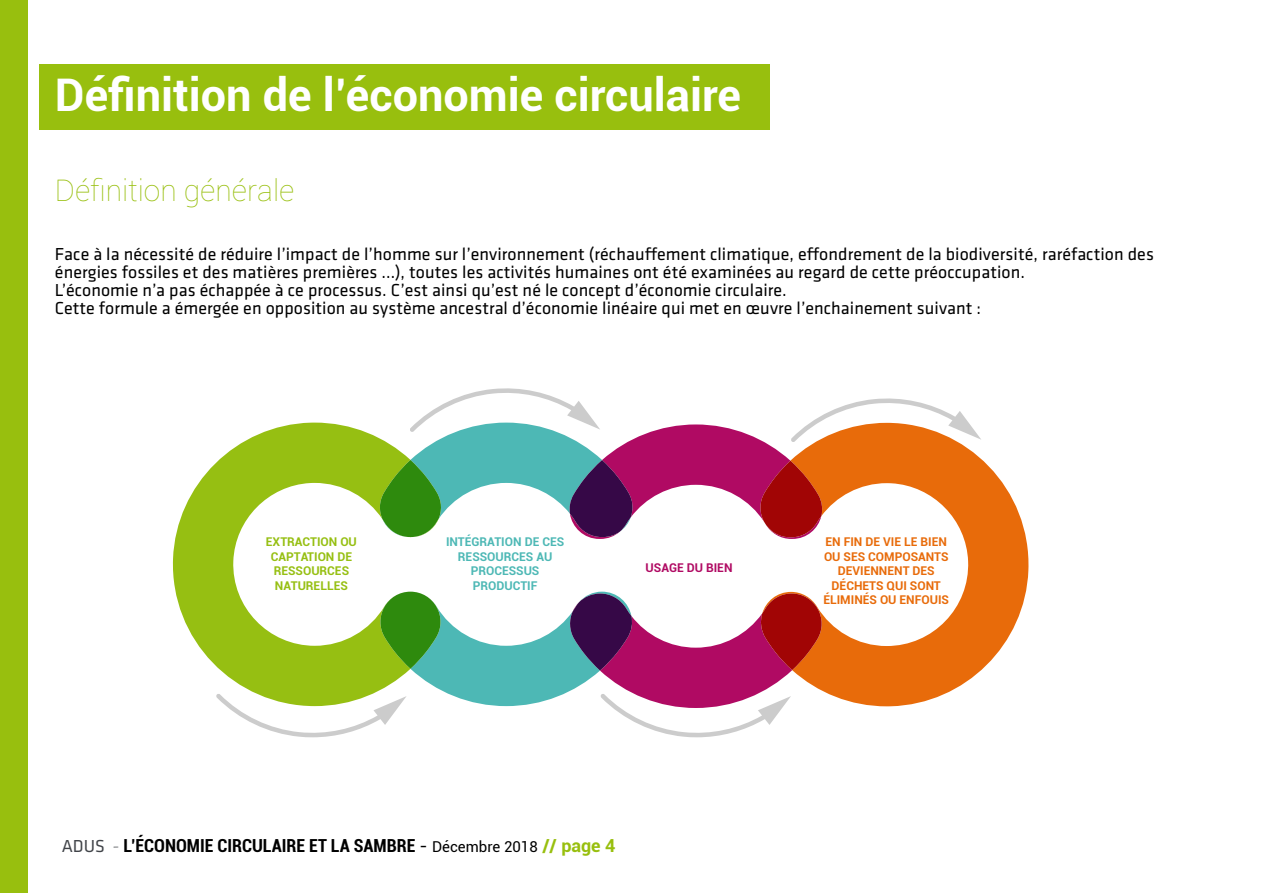
<style>
.page{position:relative;width:1263px;height:893px;background:#fff}
.page>*{position:absolute;margin:0;border:0;box-sizing:border-box;transform-origin:0 0}
.t1{font:700 45px "Roboto";color:#fff}
.t2{font:100 30px "Roboto";color:#98bf0e}
.t3{font:18px/18px "Klavika";letter-spacing:.005em;color:#000}
.t4{font:700 condensed 18px "Roboto";color:#000}
.t5{font:700 12px/14.5px "Roboto";color:#e86b0a;text-align:center}
.t6{font:700 12px/14.5px "Roboto";color:#4db8b5;text-align:center}
.t7{font:700 12px/14.5px "Roboto";color:#96bf12;text-align:center}
.t8{font:700 12px "Roboto";color:#b00a63}
.s1{font-family:"Klavika";font-weight:400;font-stretch:normal;color:#414449}
.s2{font-family:"Fineliner Script";font-weight:400;font-stretch:normal;color:#414449}
.s3{font-weight:400;font-stretch:normal}
.s4{font-weight:400;font-stretch:normal;font-size:15px}
.s5{font-stretch:normal;color:#98bf0e}
</style>
<div class="page">
<div style="left:0;top:0;width:28px;height:893px;background:#98bf0e"></div>
<div style="left:40px;top:64px;width:730px;height:65px;background:#98bf0e"></div>
<svg style="left:172px;top:423px;width:210px;height:271px;fill:#96bf12"></svg>
<svg style="left:382px;top:671px;width:191px;height:35px;fill:#4db8b5"></svg>
<svg style="left:573px;top:671px;width:189px;height:23px;fill:#b00a63"></svg>
<svg style="left:216px;top:694px;width:191px;height:43px"></svg>
<svg style="left:600px;top:694px;width:184px;height:43px"></svg>
<svg style="left:762px;top:459px;width:267px;height:247px;fill:#e86b0a"></svg>
<svg style="left:373px;top:388px;width:608px;height:283px"></svg>
<h1 class="t1" style="left:55px;top:63px;width:688px">DÉFINITION DE L’ÉCONOMIE CIRCULAIRE</h1>
<h2 class="t2" style="left:55px;top:170px;width:241px">Définition générale</h2>
<p class="t3" style="left:55px;top:245px;width:1100px">Face à la nécessité de réduire l’impact de l’homme sur l’environnement (réchauffement climatique, effondrement de la biodiversité, raréfaction des énergies fossiles et des matières premières …), toutes les activités humaines ont été examinées au regard de cette préoccupation.<br>L’économie n’a pas échappée à ce processus. C’est ainsi qu’est né le concept d’économie circulaire.<br>Cette formule a émergée en opposition au système ancestral d’économie linéaire qui met en œuvre l’enchainement suivant :</p>
<p class="t7" style="left:266px;top:534px;width:92px">EXTRACTION OU<br>CAPTATION DE<br>RESSOURCES<br>NATURELLES</p>
<p class="t6" style="left:446px;top:534px;width:120px">INTÉGRATION DE CES<br>RESSOURCES AU<br>PROCESSUS<br>PRODUCTIF</p>
<p class="t5" style="left:823px;top:534px;width:127px">EN FIN DE VIE LE BIEN<br>OU SES COMPOSANTS<br>DEVIENNENT DES<br>DÉCHETS QUI SONT<br>ÉLIMINÉS OU ENFOUIS</p>
<p class="t8" style="left:646px;top:559px;width:88px">USAGE DU BIEN</p>
<p class="t4" style="left:62px;top:833px;width:555px"><span class="s1">ADUS</span> <span class="s2">-</span> L’ÉCONOMIE CIRCULAIRE ET LA SAMBRE <span class="s3">-</span> <span class="s4">Décembre 2018</span> <span class="s5">// PAGE 4</span></p>
</div>
